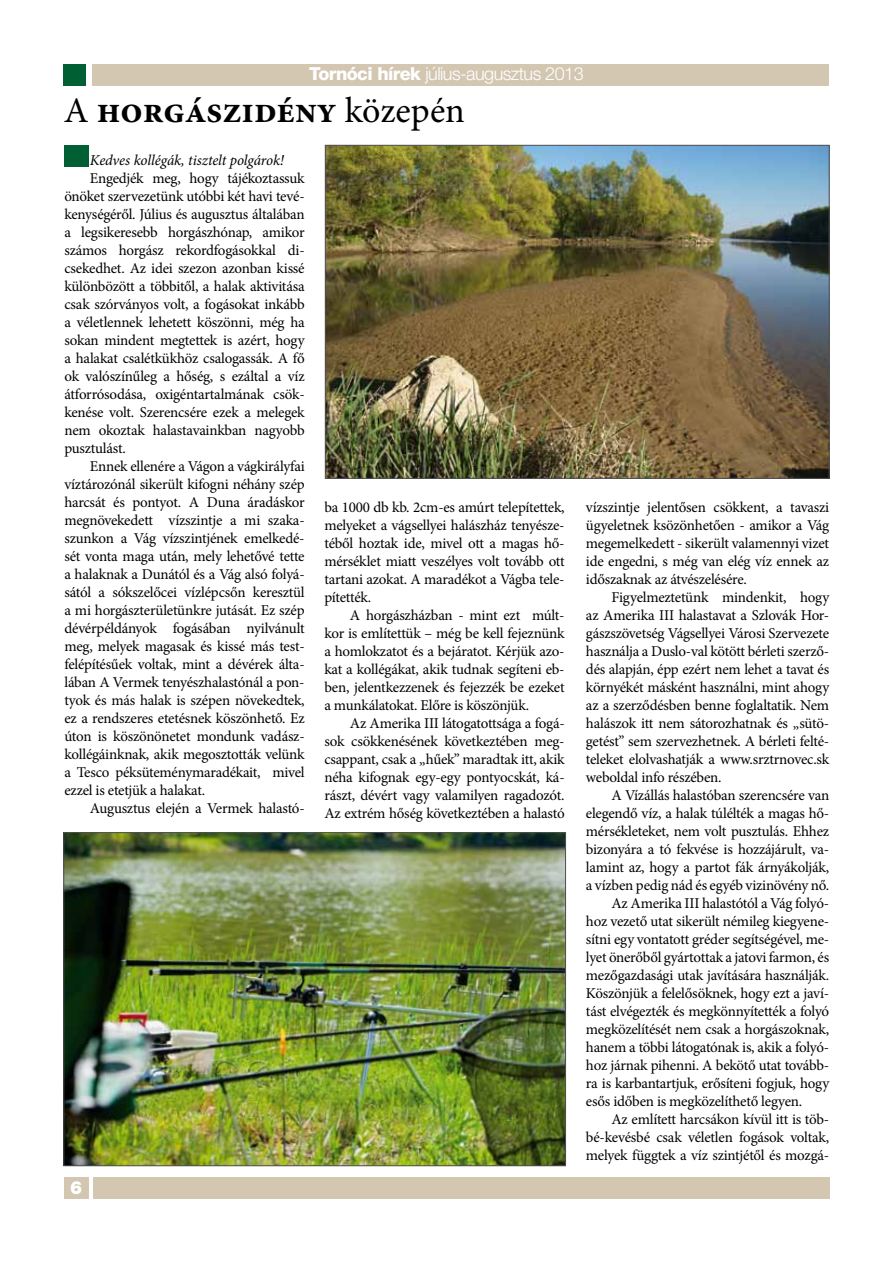
<style>
.page{position:relative;width:893px;height:1263px;background:#fff}
.page>*{position:absolute;margin:0;border:0;box-sizing:border-box;transform-origin:0 0}
.t1{font:700 36px "Minion Pro";color:#000}
.t2{font:300 18px "Helvetica Neue LT Pro";letter-spacing:-.03em;color:#fff}
.t3{font:900 18px "Helvetica Neue LT Pro";color:#fff}
.t4{font:15px "Minion Pro";letter-spacing:-.015em;color:#000}
.t5{font:italic 15px "Minion Pro";letter-spacing:-.01em;color:#000}
.s1{font-weight:800}
.s2{font-weight:400}
</style>
<div class="page">
<div style="left:64px;top:1177px;width:24px;height:22px;background:#d4c7b2"></div>
<div style="left:93px;top:1177px;width:736px;height:22px;background:#d4c7b2"></div>
<div style="left:64px;top:64px;width:22px;height:22px;background:#005f33"></div>
<div style="left:93px;top:64px;width:736px;height:22px;background:#d4c7b2"></div>
<div style="left:64px;top:145px;width:24px;height:22px;background:#005f33"></div>
<img style="left:327px;top:147px;width:500px;height:330px">
<img style="left:66px;top:834px;width:498px;height:330px">
<p class="t2" style="left:309px;top:62px;width:276px"><span class="s1">Tornóci hírek</span> július-augusztus 2013</p>
<p class="t1" style="left:64px;top:85px;width:403px"><span class="s2">A</span> horgászidény <span class="s2">közepén</span></p>
<p class="t5" style="left:90px;top:150px;width:196px">Kedves kollégák, tisztelt polgárok!</p>
<p class="t4" style="left:90px;top:168px;width:216px">Engedjék meg, hogy tájékoztassuk</p>
<p class="t4" style="left:64px;top:186px;width:242px">önöket szervezetünk utóbbi két havi tevé-</p>
<p class="t4" style="left:64px;top:204px;width:242px">kenységéről. Július és augusztus általában</p>
<p class="t4" style="left:64px;top:222px;width:242px">a legsikeresebb horgászhónap, amikor</p>
<p class="t4" style="left:64px;top:240px;width:242px">számos horgász rekordfogásokkal di-</p>
<p class="t4" style="left:64px;top:258px;width:242px">csekedhet. Az idei szezon azonban kissé</p>
<p class="t4" style="left:64px;top:276px;width:242px">különbözött a többitől, a halak aktivitása</p>
<p class="t4" style="left:64px;top:294px;width:242px">csak szórványos volt, a fogásokat inkább</p>
<p class="t4" style="left:64px;top:312px;width:242px">a véletlennek lehetett köszönni, még ha</p>
<p class="t4" style="left:64px;top:330px;width:242px">sokan mindent megtettek is azért, hogy</p>
<p class="t4" style="left:64px;top:348px;width:242px">a halakat csalétkükhöz csalogassák. A fő</p>
<p class="t4" style="left:64px;top:366px;width:242px">ok valószínűleg a hőség, s ezáltal a víz</p>
<p class="t4" style="left:64px;top:384px;width:242px">átforrósodása, oxigéntartalmának csök-</p>
<p class="t4" style="left:64px;top:402px;width:242px">kenése volt. Szerencsére ezek a melegek</p>
<p class="t4" style="left:64px;top:420px;width:242px">nem okoztak halastavainkban nagyobb</p>
<p class="t4" style="left:64px;top:438px;width:63px">pusztulást.</p>
<p class="t4" style="left:90px;top:456px;width:216px">Ennek ellenére a Vágon a vágkirályfai</p>
<p class="t4" style="left:64px;top:474px;width:242px">víztározónál sikerült kifogni néhány szép</p>
<p class="t4" style="left:64px;top:492px;width:242px">harcsát és pontyot. A Duna áradáskor</p>
<p class="t4" style="left:64px;top:510px;width:242px">megnövekedett vízszintje a mi szaka-</p>
<p class="t4" style="left:64px;top:528px;width:242px">szunkon a Vág vízszintjének emelkedé-</p>
<p class="t4" style="left:64px;top:546px;width:242px">sét vonta maga után, mely lehetővé tette</p>
<p class="t4" style="left:64px;top:564px;width:242px">a halaknak a Dunától és a Vág alsó folyá-</p>
<p class="t4" style="left:64px;top:582px;width:242px">sától a sókszelőcei vízlépcsőn keresztül</p>
<p class="t4" style="left:64px;top:600px;width:242px">a mi horgászterületünkre jutását. Ez szép</p>
<p class="t4" style="left:64px;top:618px;width:242px">dévérpéldányok fogásában nyilvánult</p>
<p class="t4" style="left:64px;top:636px;width:242px">meg, melyek magasak és kissé más test-</p>
<p class="t4" style="left:64px;top:654px;width:242px">felépítésűek voltak, mint a dévérek álta-</p>
<p class="t4" style="left:64px;top:672px;width:242px">lában A Vermek tenyészhalastónál a pon-</p>
<p class="t4" style="left:64px;top:690px;width:242px">tyok és más halak is szépen növekedtek,</p>
<p class="t4" style="left:64px;top:708px;width:242px">ez a rendszeres etetésnek köszönhető. Ez</p>
<p class="t4" style="left:64px;top:726px;width:242px">úton is köszönönetet mondunk vadász-</p>
<p class="t4" style="left:64px;top:744px;width:242px">kollégáinknak, akik megosztották velünk</p>
<p class="t4" style="left:64px;top:762px;width:242px">a Tesco péksüteménymaradékait, mivel</p>
<p class="t4" style="left:64px;top:780px;width:142px">ezzel is etetjük a halakat.</p>
<p class="t4" style="left:90px;top:798px;width:216px">Augusztus elején a Vermek halastó-</p>
<p class="t4" style="left:324px;top:497px;width:242px">ba 1000 db kb. 2cm-es amúrt telepítettek,</p>
<p class="t4" style="left:324px;top:515px;width:242px">melyeket a vágsellyei halászház tenyésze-</p>
<p class="t4" style="left:324px;top:533px;width:242px">téből hoztak ide, mivel ott a magas hő-</p>
<p class="t4" style="left:324px;top:551px;width:242px">mérséklet miatt veszélyes volt tovább ott</p>
<p class="t4" style="left:324px;top:569px;width:242px">tartani azokat. A maradékot a Vágba tele-</p>
<p class="t4" style="left:324px;top:587px;width:48px">pítették.</p>
<p class="t4" style="left:350px;top:605px;width:216px">A horgászházban - mint ezt múlt-</p>
<p class="t4" style="left:324px;top:623px;width:242px">kor is említettük – még be kell fejeznünk</p>
<p class="t4" style="left:324px;top:641px;width:242px">a homlokzatot és a bejáratot. Kérjük azo-</p>
<p class="t4" style="left:324px;top:659px;width:242px">kat a kollégákat, akik tudnak segíteni eb-</p>
<p class="t4" style="left:324px;top:677px;width:242px">ben, jelentkezzenek és fejezzék be ezeket</p>
<p class="t4" style="left:324px;top:695px;width:206px">a munkálatokat. Előre is köszönjük.</p>
<p class="t4" style="left:350px;top:713px;width:216px">Az Amerika III látogatottsága a fogá-</p>
<p class="t4" style="left:324px;top:731px;width:242px">sok csökkenésének következtében meg-</p>
<p class="t4" style="left:324px;top:749px;width:242px">csappant, csak a „hűek” maradtak itt, akik</p>
<p class="t4" style="left:324px;top:767px;width:242px">néha kifognak egy-egy pontyocskát, ká-</p>
<p class="t4" style="left:324px;top:785px;width:242px">rászt, dévért vagy valamilyen ragadozót.</p>
<p class="t4" style="left:324px;top:803px;width:242px">Az extrém hőség következtében a halastó</p>
<p class="t3" style="left:70px;top:1177px;width:14px">6</p>
<p class="t4" style="left:586px;top:497px;width:245px">vízszintje jelentősen csökkent, a tavaszi</p>
<p class="t4" style="left:586px;top:515px;width:245px">ügyeletnek ksözönhetően - amikor a Vág</p>
<p class="t4" style="left:586px;top:533px;width:245px">megemelkedett - sikerült valamennyi vizet</p>
<p class="t4" style="left:586px;top:551px;width:245px">ide engedni, s még van elég víz ennek az</p>
<p class="t4" style="left:586px;top:569px;width:162px">időszaknak az átvészelésére.</p>
<p class="t4" style="left:611px;top:587px;width:219px">Figyelmeztetünk mindenkit, hogy</p>
<p class="t4" style="left:586px;top:605px;width:245px">az Amerika III halastavat a Szlovák Hor-</p>
<p class="t4" style="left:586px;top:623px;width:245px">gászszövetség Vágsellyei Városi Szervezete</p>
<p class="t4" style="left:586px;top:641px;width:245px">használja a Duslo-val kötött bérleti szerző-</p>
<p class="t4" style="left:586px;top:659px;width:245px">dés alapján, épp ezért nem lehet a tavat és</p>
<p class="t4" style="left:586px;top:677px;width:245px">környékét másként használni, mint ahogy</p>
<p class="t4" style="left:586px;top:695px;width:245px">az a szerződésben benne foglaltatik. Nem</p>
<p class="t4" style="left:586px;top:713px;width:245px">halászok itt nem sátorozhatnak és „sütö-</p>
<p class="t4" style="left:586px;top:731px;width:245px">getést” sem szervezhetnek. A bérleti felté-</p>
<p class="t4" style="left:586px;top:749px;width:245px">teleket elolvashatják a www.srztrnovec.sk</p>
<p class="t4" style="left:586px;top:767px;width:137px">weboldal info részében.</p>
<p class="t4" style="left:611px;top:785px;width:219px">A Vízállás halastóban szerencsére van</p>
<p class="t4" style="left:586px;top:803px;width:245px">elegendő víz, a halak túlélték a magas hő-</p>
<p class="t4" style="left:586px;top:821px;width:245px">mérsékleteket, nem volt pusztulás. Ehhez</p>
<p class="t4" style="left:586px;top:839px;width:245px">bizonyára a tó fekvése is hozzájárult, va-</p>
<p class="t4" style="left:586px;top:857px;width:245px">lamint az, hogy a partot fák árnyákolják,</p>
<p class="t4" style="left:586px;top:875px;width:245px">a vízben pedig nád és egyéb vizinövény nő.</p>
<p class="t4" style="left:611px;top:893px;width:219px">Az Amerika III halastótól a Vág folyó-</p>
<p class="t4" style="left:586px;top:911px;width:245px">hoz vezető utat sikerült némileg kiegyene-</p>
<p class="t4" style="left:586px;top:929px;width:245px">sítni egy vontatott gréder segítségével, me-</p>
<p class="t4" style="left:586px;top:947px;width:245px">lyet önerőből gyártottak a jatovi farmon, és</p>
<p class="t4" style="left:586px;top:965px;width:245px">mezőgazdasági utak javítására használják.</p>
<p class="t4" style="left:586px;top:983px;width:245px">Köszönjük a felelősöknek, hogy ezt a javí-</p>
<p class="t4" style="left:586px;top:1001px;width:245px">tást elvégezték és megkönnyítették a folyó</p>
<p class="t4" style="left:586px;top:1019px;width:245px">megközelítését nem csak a horgászoknak,</p>
<p class="t4" style="left:586px;top:1037px;width:245px">hanem a többi látogatónak is, akik a folyó-</p>
<p class="t4" style="left:586px;top:1055px;width:245px">hoz járnak pihenni. A bekötő utat tovább-</p>
<p class="t4" style="left:586px;top:1073px;width:245px">ra is karbantartjuk, erősíteni fogjuk, hogy</p>
<p class="t4" style="left:586px;top:1091px;width:218px">esős időben is megközelíthető legyen.</p>
<p class="t4" style="left:611px;top:1109px;width:219px">Az említett harcsákon kívül itt is töb-</p>
<p class="t4" style="left:586px;top:1127px;width:245px">bé-kevésbé csak véletlen fogások voltak,</p>
<p class="t4" style="left:586px;top:1145px;width:245px">melyek függtek a víz szintjétől és mozgá-</p>
</div>
